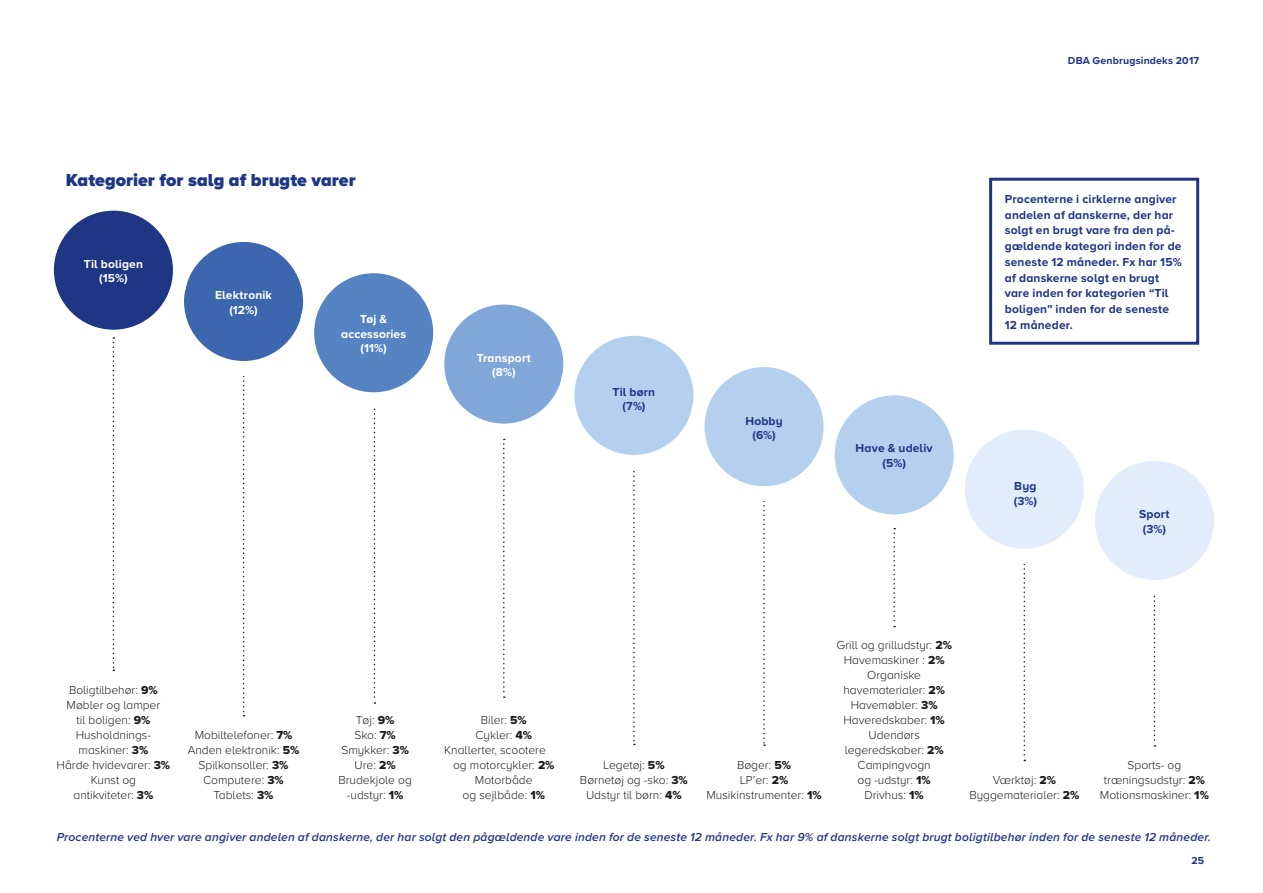
<style>
.page{position:relative;width:1263px;height:893px;background:#fff}
.page>*{position:absolute;margin:0;border:0;box-sizing:border-box;transform-origin:0 0}
.t1{font:900 18px "Proxima Nova A";color:#1f3685}
.t2{font:300 12px/15px "Proxima Nova A";color:#1d1d1b;text-align:center}
.t3{font:700 12px/15.8px "Proxima Nova A";letter-spacing:.015em;color:#1f3685;text-align:center}
.t4{font:italic 600 12px "Proxima Nova A";letter-spacing:.015em;color:#1f3685}
.t5{font:700 12px/14.4px "Proxima Nova A";letter-spacing:.01em;color:#fff;text-align:center}
.t6{font:700 10.5px "Proxima Nova A";letter-spacing:.015em;color:#1f3685}
.s1{font-family:"Proxima Nova A Extrabld";font-weight:400}
</style>
<div class="page">
<svg style="left:243px;top:376px;width:2px;height:340px"></svg>
<svg style="left:374px;top:408px;width:1px;height:296px"></svg>
<svg style="left:633px;top:471px;width:2px;height:274px"></svg>
<svg style="left:763px;top:501px;width:2px;height:245px"></svg>
<svg style="left:893px;top:528px;width:2px;height:99px"></svg>
<svg style="left:1023px;top:564px;width:2px;height:197px"></svg>
<svg style="left:1154px;top:595px;width:1px;height:152px"></svg>
<svg style="left:503px;top:439px;width:2px;height:259px"></svg>
<div style="left:177px;top:234px;width:134px;height:134px;background:#3c67af;border-radius:50%"></div>
<div style="left:169px;top:227px;width:149px;height:149px;border:15px solid #fff;border-radius:50%"></div>
<div style="left:307px;top:266px;width:134px;height:134px;background:#5684c3;border-radius:50%"></div>
<div style="left:299px;top:258px;width:149px;height:149px;border:15px solid #fff;border-radius:50%"></div>
<div style="left:46px;top:203px;width:134px;height:134px;background:#1f3685;border-radius:50%"></div>
<div style="left:39px;top:196px;width:149px;height:149px;border:15px solid #fff;border-radius:50%"></div>
<div style="left:437px;top:297px;width:134px;height:134px;background:#81a6d8;border-radius:50%"></div>
<div style="left:429px;top:290px;width:149px;height:149px;border:15px solid #fff;border-radius:50%"></div>
<div style="left:567px;top:328px;width:134px;height:134px;background:#b5cfee;border-radius:50%"></div>
<div style="left:559px;top:321px;width:149px;height:149px;border:15px solid #fff;border-radius:50%"></div>
<div style="left:697px;top:360px;width:134px;height:134px;background:#b5cfee;border-radius:50%"></div>
<div style="left:689px;top:352px;width:150px;height:149px;border:15px solid #fff;border-radius:50%"></div>
<svg style="left:957px;top:422px;width:134px;height:134px;fill:#e1edfa"></svg>
<div style="left:950px;top:415px;width:149px;height:149px;border:15px solid #fff;border-radius:50%"></div>
<div style="left:976px;top:474px;width:98px;height:38px;background:#e1edfa"></div>
<div style="left:1087px;top:453px;width:134px;height:135px;background:#e1edfa;border-radius:50%"></div>
<div style="left:1080px;top:446px;width:149px;height:149px;border:15px solid #fff;border-radius:50%"></div>
<svg style="left:828px;top:389px;width:132px;height:132px;background:#bfd5f0"></svg>
<div style="left:821px;top:382px;width:146px;height:146px;border:14px solid #fff;border-radius:50%"></div>
<div style="left:852px;top:436px;width:85px;height:38px;background:#b5cfee"></div>
<svg style="left:113px;top:337px;width:1px;height:334px"></svg>
<div style="left:989px;top:178px;width:210px;height:167px;border:3px solid #1f3685"></div>
<h1 class="t1" style="left:66px;top:167px;width:291px">Kategorier for salg af brugte varer</h1>
<p class="t5" style="left:84px;top:256px;width:61px">Til boligen (15%)</p>
<p class="t5" style="left:215px;top:288px;width:58px">Elektronik (12%)</p>
<p class="t5" style="left:341px;top:312px;width:66px">Tøj &amp; accessories (11%)</p>
<p class="t5" style="left:477px;top:350px;width:55px">Transport (8%)</p>
<p class="t3" style="left:613px;top:384px;width:44px;line-height:14.4px">Til børn (7%)</p>
<p class="t3" style="left:745px;top:413px;width:39px;line-height:14.4px">Hobby (6%)</p>
<p class="t3" style="left:855px;top:441px;width:79px;line-height:14.4px">Have &amp; udeliv (5%)</p>
<p class="t6" style="left:1068px;top:52px;width:133px">DBA Genbrugsindeks 2017</p>
<p class="t3" style="left:1005px;top:191px;width:178px;text-align:left">Procenterne i cirklerne angiver andelen af danskerne, der har solgt en brugt vare fra den på&shy;gældende kategori inden for de seneste 12 måneder. Fx har 15% af danskerne solgt en brugt vare inden for kategorien “Til boligen” inden for de seneste<br>12 måneder.</p>
<p class="t3" style="left:1014px;top:479px;width:25px;line-height:14.4px;text-align:left">Byg (3%)</p>
<p class="t3" style="left:1139px;top:507px;width:32px;line-height:14.4px;text-align:left">Sport (3%)</p>
<p class="t2" style="left:836px;top:636px;width:117px">Grill og grilludstyr: <span class="s1">2%<br></span>Havemaskiner : <span class="s1">2%<br></span>Organiske havematerialer: <span class="s1">2%<br></span>Havemøbler: <span class="s1">3%<br></span>Haveredskaber: <span class="s1">1%<br></span>Udendørs legeredskaber: <span class="s1">2%<br></span>Campingvogn<br>og -udstyr: <span class="s1">1%<br></span>Drivhus: <span class="s1">1%</span></p>
<p class="t2" style="left:57px;top:681px;width:115px">Boligtilbehør: <span class="s1">9%<br></span>Møbler og lamper<br>til boligen: <span class="s1">9%<br></span>Husholdnings&shy;maskiner: <span class="s1">3%<br></span>Hårde hvidevarer: <span class="s1">3%<br></span>Kunst og<br>antikviteter: <span class="s1">3%</span></p>
<p class="t2" style="left:338px;top:711px;width:75px">Tøj: <span class="s1">9%<br></span>Sko: <span class="s1">7%<br></span>Smykker: <span class="s1">3%<br></span>Ure: <span class="s1">2%<br></span>Brudekjole og -udstyr: <span class="s1">1%</span></p>
<p class="t4" style="left:57px;top:828px;width:1156px">Procenterne ved hver vare angiver andelen af danskerne, der har solgt den pågældende vare inden for de seneste 12 måneder. Fx har 9% af danskerne solgt brugt boligtilbehør inden for de seneste 12 måneder.</p>
<p class="t2" style="left:481px;top:711px;width:48px">Biler: <span class="s1">5%</span></p>
<p class="t2" style="left:475px;top:726px;width:58px">Cykler: <span class="s1">4%</span></p>
<p class="t2" style="left:444px;top:741px;width:103px">Knallerter, scootere</p>
<p class="t2" style="left:453px;top:756px;width:103px">og motorcykler: <span class="s1">2%</span></p>
<p class="t2" style="left:475px;top:771px;width:59px">Motorbåde</p>
<p class="t2" style="left:463px;top:786px;width:84px">og sejlbåde: <span class="s1">1%</span></p>
<p class="t2" style="left:188px;top:726px;width:113px">Mobiltelefoner: <span class="s1">7%<br></span>Anden elektronik: <span class="s1">5%<br></span>Spilkonsoller: <span class="s1">3%<br></span>Computere: <span class="s1">3%<br></span>Tablets: <span class="s1">3%</span></p>
<p class="t2" style="left:1100px;top:756px;width:110px">Sports- og træningsudstyr: <span class="s1">2%<br></span>Motionsmaskiner: <span class="s1">1%</span></p>
<p class="t2" style="left:580px;top:756px;width:109px">Legetøj: <span class="s1">5%<br></span>Børnetøj og -sko: <span class="s1">3%<br></span>Udstyr til børn: <span class="s1">4%</span></p>
<p class="t2" style="left:706px;top:756px;width:117px">Bøger: <span class="s1">5%<br></span>LP’er: <span class="s1">2%<br></span>Musikinstrumenter: <span class="s1">1%</span></p>
<p class="t2" style="left:969px;top:771px;width:111px">Værktøj: <span class="s1">2%<br></span>Byggematerialer: <span class="s1">2%</span></p>
<p class="t6" style="left:1191px;top:853px;width:14px">25</p>
</div>
